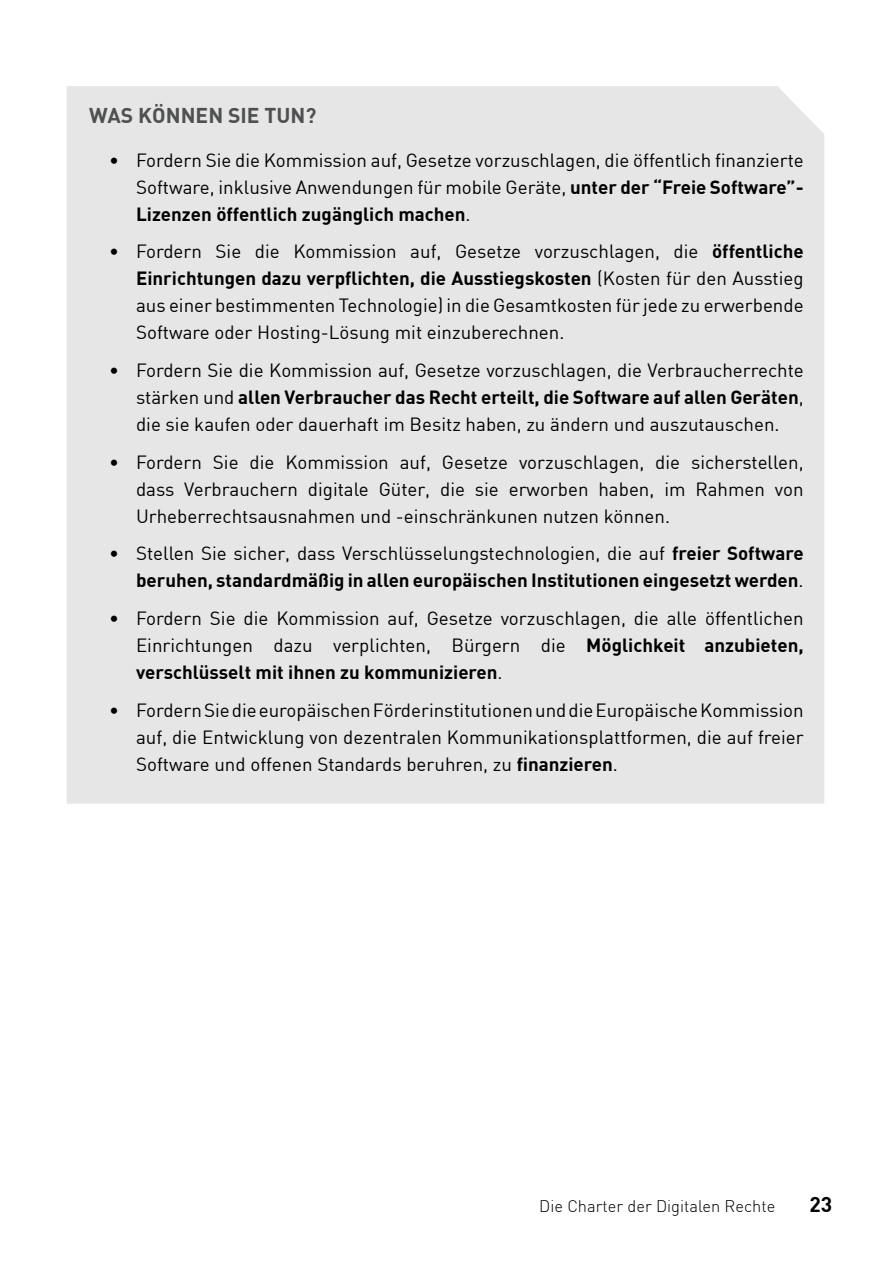
<style>
.page{position:relative;width:893px;height:1263px;background:#fff}
.page>*{position:absolute;margin:0;border:0;box-sizing:border-box;transform-origin:0 0}
.t1{font:700 21px "DIN";color:#58595b}
.t2{font:700 21px "DIN";color:#000}
.t3{font:18.75px/27px "DIN";color:#000;text-align:justify}
.t4{font:700 18.75px/27px "DIN";color:#000;text-align:right}
.t5{font:300 16.5px "DIN";color:#000}
.s1{font-weight:700}
.s2{font-weight:400}
</style>
<div class="page">
<div style="left:67px;top:86px;width:757px;height:718px;background:#e6e6e6"></div>
<p class="t1" style="left:89px;top:101px;width:16px">Was</p>
<p class="t1" style="left:138px;top:101px;width:42px">können</p>
<p class="t1" style="left:228px;top:101px;width:90px">Sie tun?</p>
<p class="t3" style="left:136px;top:146px;width:669px;text-indent:-27px">• Fordern Sie die Kommission auf, Gesetze vorzuschlagen, die öffentlich finanzierte Software, inklusive Anwendungen für mobile Geräte, <span class="s1">unter der “Freie Software”- Lizenzen öffentlich zugänglich machen</span>.</p>
<p class="t3" style="left:136px;top:238px;width:669px;text-indent:-27px">• Fordern Sie die Kommission auf, Gesetze vorzuschlagen, die <span class="s1">öffentliche Einrichtungen dazu verpflichten, die Ausstiegskosten</span> (Kosten für den Ausstieg aus einer bestimmenten Technologie) in die Gesamtkosten für jede zu erwerbende Software oder Hosting-Lösung mit einzuberechnen.</p>
<p class="t3" style="left:136px;top:356px;width:669px;text-indent:-27px">• Fordern Sie die Kommission auf, Gesetze vorzuschlagen, die Verbraucherrechte stärken und <span class="s1">allen Verbraucher das Recht erteilt, die Software auf allen Geräten</span>, die sie kaufen oder dauerhaft im Besitz haben, zu ändern und auszutauschen.</p>
<p class="t3" style="left:136px;top:448px;width:669px;text-indent:-27px">• Fordern Sie die Kommission auf, Gesetze vorzuschlagen, die sicherstellen, dass Verbrauchern digitale Güter, die sie erworben haben, im Rahmen von Urheberrechtsausnahmen und -einschränkunen nutzen können.</p>
<p class="t4" style="left:109px;top:539px;width:696px"><span class="s2">• Stellen Sie sicher, dass Verschlüsselungstechnologien, die auf</span> freier Software beruhen, standardmäßig in allen europäischen Institutionen eingesetzt werden<span class="s2">.</span></p>
<p class="t3" style="left:136px;top:604px;width:669px;text-indent:-27px">• Fordern Sie die Kommission auf, Gesetze vorzuschlagen, die alle öffentlichen Einrichtungen dazu verplichten, Bürgern die <span class="s1">Möglichkeit anzubieten, verschlüsselt mit ihnen zu kommunizieren</span>.</p>
<p class="t3" style="left:136px;top:696px;width:669px;text-indent:-27px">• Fordern Sie die europäischen Förderinstitutionen und die Europäische Kommission auf, die Entwicklung von dezentralen Kommunikationsplattformen, die auf freier Software und offenen Standards beruhren, zu <span class="s1">finanzieren</span>.</p>
<p class="t5" style="left:539px;top:1195px;width:237px">Die Charter der Digitalen Rechte</p>
<p class="t2" style="left:809px;top:1190px;width:24px">23</p>
</div>
